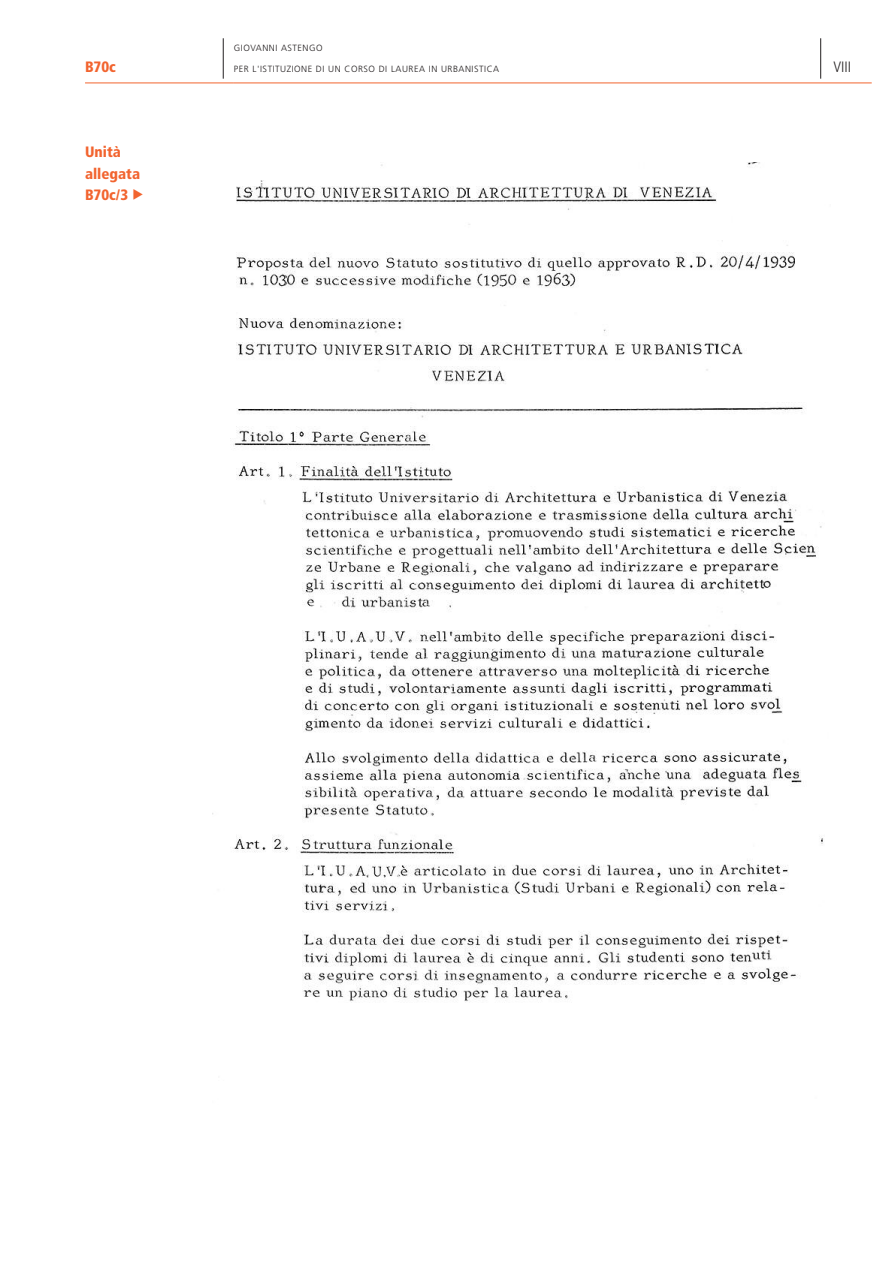
<style>
.page{position:relative;width:893px;height:1263px;background:#fff}
.page>*{position:absolute;margin:0;border:0;box-sizing:border-box;transform-origin:0 0}
.t1{font:900 condensed 15px/21.3px "Frutiger";color:#f2642f}
.t2{font:300 condensed 15px "Frutiger";color:#231f20}
.t3{font:300 9px "Frutiger";letter-spacing:.055em;color:#231f20}
</style>
<div class="page">
<img style="left:230px;top:163px;width:593px;height:838px">
<hr style="left:85px;top:83px;width:149px;height:1px;background:#f2642f">
<hr style="left:234px;top:83px;width:638px;height:1px;background:#f2642f">
<hr style="left:223px;top:38px;width:1px;height:41px;background:#231f20">
<hr style="left:820px;top:38px;width:1px;height:41px;background:#231f20">
<h1 class="t1" style="left:85px;top:58px;width:32px">B70c</h1>
<h1 class="t1" style="left:85px;top:143px;width:60px">Unità allegata<br>B70c/3 ◆</h1>
<p class="t3" style="left:234px;top:44px;width:90px">GIOVANNI ASTENGO</p>
<p class="t3" style="left:234px;top:66px;width:267px">PER L'ISTITUZIONE DI UN CORSO DI LAUREA IN URBANISTICA</p>
<h1 class="t2" style="left:833px;top:61px;width:19px">VIII</h1>
</div>
